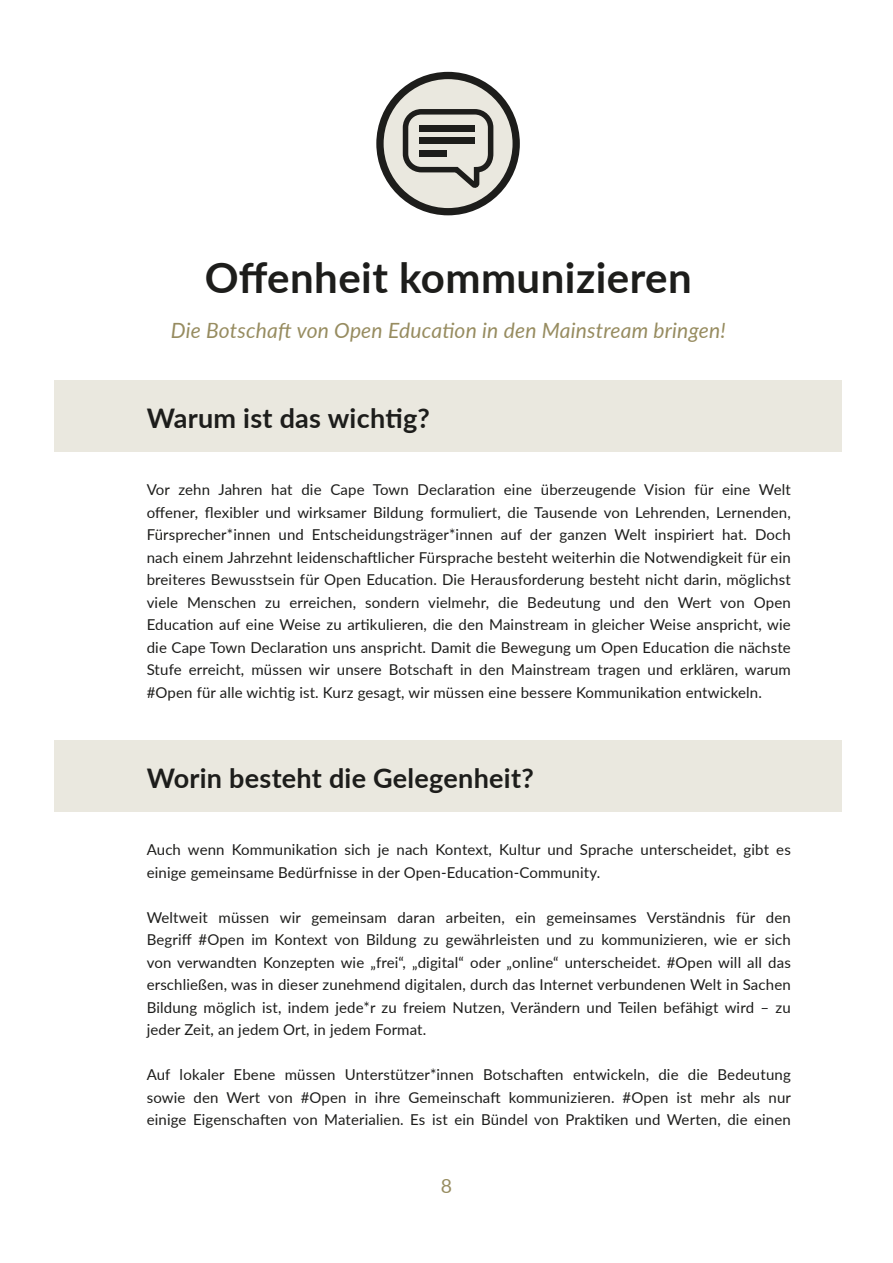
<style>
.page{position:relative;width:893px;height:1263px;background:#fff}
.page>*{position:absolute;margin:0;border:0;box-sizing:border-box;transform-origin:0 0}
.t1{font:700 42px "Lato";letter-spacing:.01em;color:#1d1d1b}
.t2{font:700 27px "Lato";letter-spacing:.01em;color:#1d1d1b}
.t3{font:italic 21px "Lato";letter-spacing:.01em;color:#978c60}
.t4{font:19.5px "Lato";color:#978c60}
.t5{font:15px/22.5px "Lato";letter-spacing:.01em;color:#1d1d1b;text-align:justify}
</style>
<div class="page">
<div style="left:54px;top:380px;width:788px;height:72px;background:#eae8df"></div>
<div style="left:54px;top:740px;width:788px;height:72px;background:#eae8df"></div>
<svg style="left:376px;top:72px;width:144px;height:143px"></svg>
<div style="left:419px;top:125px;width:56px;height:6px;background:#1d1d1b"></div>
<div style="left:419px;top:137px;width:56px;height:7px;background:#1d1d1b"></div>
<div style="left:419px;top:150px;width:28px;height:6px;background:#1d1d1b"></div>
<h1 class="t1" style="left:205px;top:251px;width:489px">Offenheit kommunizieren</h1>
<h3 class="t3" style="left:171px;top:317px;width:556px">Die Botschaft von Open Education in den Mainstream bringen!</h3>
<h2 class="t2" style="left:147px;top:401px;width:285px">Warum ist das wichtig?</h2>
<p class="t5" style="left:147px;top:478px;width:646px">Vor zehn Jahren hat die Cape Town Declaration eine überzeugende Vision für eine Welt offener, flexibler und wirksamer Bildung formuliert, die Tausende von Lehrenden, Lernenden, Fürsprecher*innen und Entscheidungsträger*innen auf der ganzen Welt inspiriert hat. Doch nach einem Jahrzehnt leidenschaftlicher Fürsprache besteht weiterhin die Notwendigkeit für ein breiteres Bewusstsein für Open Education. Die Herausforderung besteht nicht darin, möglichst viele Menschen zu erreichen, sondern vielmehr, die Bedeutung und den Wert von Open Education auf eine Weise zu artikulieren, die den Mainstream in gleicher Weise anspricht, wie die Cape Town Declaration uns anspricht. Damit die Bewegung um Open Education die nächste Stufe erreicht, müssen wir unsere Botschaft in den Mainstream tragen und erklären, warum #Open für alle wichtig ist. Kurz gesagt, wir müssen eine bessere Kommunikation entwickeln.</p>
<h2 class="t2" style="left:147px;top:761px;width:389px">Worin besteht die Gelegenheit?</h2>
<p class="t5" style="left:147px;top:838px;width:646px">Auch wenn Kommunikation sich je nach Kontext, Kultur und Sprache unterscheidet, gibt es einige gemeinsame Bedürfnisse in der Open-Education-Community.</p>
<p class="t5" style="left:147px;top:905px;width:646px">Weltweit müssen wir gemeinsam daran arbeiten, ein gemeinsames Verständnis für den Begriff #Open im Kontext von Bildung zu gewährleisten und zu kommunizieren, wie er sich von verwandten Konzepten wie „frei“, „digital“ oder „online“ unterscheidet. #Open will all das erschließen, was in dieser zunehmend digitalen, durch das Internet verbundenen Welt in Sachen Bildung möglich ist, indem jede*r zu freiem Nutzen, Verändern und Teilen befähigt wird – zu jeder Zeit, an jedem Ort, in jedem Format.</p>
<p class="t5" style="left:147px;top:1063px;width:646px">Auf lokaler Ebene müssen Unterstützer*innen Botschaften entwickeln, die die Bedeutung sowie den Wert von #Open in ihre Gemeinschaft kommunizieren. #Open ist mehr als nur einige Eigenschaften von Materialien. Es ist ein Bündel von Praktiken und Werten, die einen</p>
<h3 class="t4" style="left:441px;top:1173px;width:13px">8</h3>
</div>
